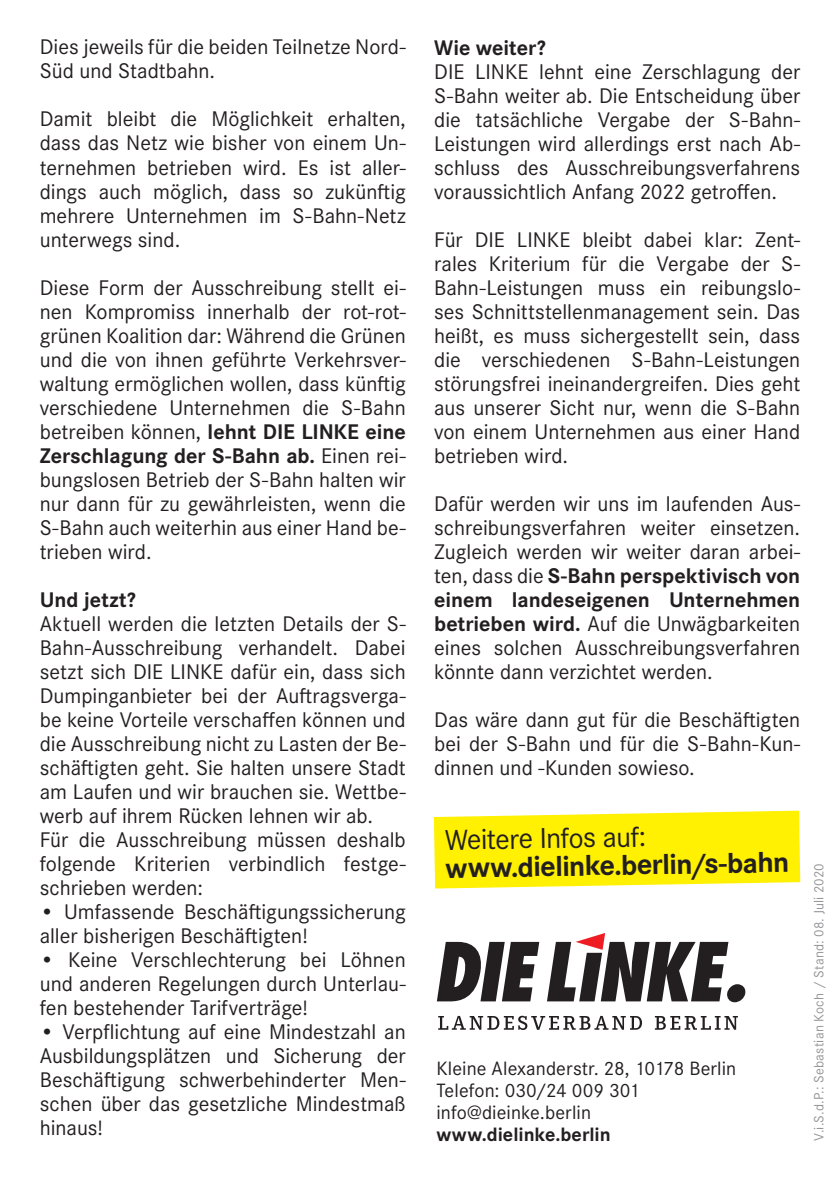
<style>
.page{position:relative;width:840px;height:1191px;background:#fff}
.page>*{position:absolute;margin:0;border:0;box-sizing:border-box;transform-origin:0 0}
.t1{font:700 29.8px "Corporate S";color:#231f20}
.t2{font:29.8px "Corporate S";color:#231f20}
.t3{font:22px/24px "Corporate S Pro";color:#231f20;text-align:justify}
.t4{font:700 22px "Corporate S Pro";color:#231f20}
.t5{font:20px/22px "Corporate S";letter-spacing:.005em;color:#231f20}
.t6{font:700 20px "Corporate S";color:#231f20}
.t7{font:14px "Corporate S";letter-spacing:.015em;color:#939598}
.s1{font-weight:700}
</style>
<div class="page">
<svg style="left:436px;top:933px;width:309px;height:69px"></svg>
<svg style="left:438px;top:1015px;width:203px;height:15px"></svg>
<svg style="left:654px;top:1016px;width:83px;height:13px"></svg>
<svg style="left:433px;top:810px;width:366px;height:78px"></svg>
<p class="t3" style="left:40px;top:34px;width:367px">Dies jeweils für die beiden Teilnetze Nord-<br>Süd und Stadtbahn.</p>
<p class="t3" style="left:40px;top:106px;width:367px">Damit bleibt die Möglichkeit erhalten, dass das Netz wie bisher von einem Un&shy;ternehmen betrieben wird. Es ist aller&shy;dings auch möglich, dass so zukünftig mehrere Unternehmen im S-Bahn-Netz unterwegs sind.</p>
<p class="t3" style="left:40px;top:274px;width:367px">Diese Form der Ausschreibung stellt ei&shy;nen Kompromiss innerhalb der rot-rot&shy;grünen Koalition dar: Während die Grünen und die von ihnen geführte Verkehrsver&shy;waltung ermöglichen wollen, dass künftig verschiedene Unternehmen die S-Bahn betreiben können, <span class="s1">lehnt DIE LINKE eine Zerschlagung der S-Bahn ab.</span> Einen rei&shy;bungslosen Betrieb der S-Bahn halten wir nur dann für zu gewährleisten, wenn die S-Bahn auch weiterhin aus einer Hand be&shy;trieben wird.</p>
<p class="t4" style="left:40px;top:582px;width:97px">Und jetzt?</p>
<p class="t3" style="left:40px;top:610px;width:367px;text-align:left">Aktuell werden die letzten Details der S-Bahn-Ausschreibung verhandelt. Dabei setzt sich DIE LINKE dafür ein, dass sich Dumpinganbieter bei der Auftragsverga&shy;be keine Vorteile verschaffen können und die Ausschreibung nicht zu Lasten der Be&shy;schäftigten geht. Sie halten unsere Stadt am Laufen und wir brauchen sie. Wettbe&shy;werb auf ihrem Rücken lehnen wir ab.<br>Für die Ausschreibung müssen deshalb folgende Kriterien verbindlich festge&shy;schrieben werden:</p>
<p class="t3" style="left:40px;top:898px;width:367px">• Umfassende Beschäftigungssicherung aller bisherigen Beschäftigten!</p>
<p class="t3" style="left:40px;top:946px;width:367px">• Keine Verschlechterung bei Löhnen und anderen Regelungen durch Unterlau&shy;fen bestehender Tarifverträge!</p>
<p class="t3" style="left:40px;top:1018px;width:367px">• Verpflichtung auf eine Mindestzahl an Ausbildungsplätzen und Sicherung der Beschäftigung schwerbehinderter Men&shy;schen über das gesetzliche Mindestmaß hinaus!</p>
<p class="t4" style="left:434px;top:30px;width:113px">Wie weiter?</p>
<p class="t3" style="left:434px;top:58px;width:367px">DIE LINKE lehnt eine Zerschlagung der S-Bahn weiter ab. Die Entscheidung über die tatsächliche Vergabe der S-Bahn-Leistungen wird allerdings erst nach Ab&shy;schluss des Ausschreibungsverfahrens voraussichtlich Anfang 2022 getroffen.</p>
<p class="t3" style="left:434px;top:226px;width:367px">Für DIE LINKE bleibt dabei klar: Zent&shy;rales Kriterium für die Vergabe der S-Bahn-Leistungen muss ein reibungslo&shy;ses Schnittstellenmanagement sein. Das heißt, es muss sichergestellt sein, dass die verschiedenen S-Bahn-Leistungen störungsfrei ineinandergreifen. Dies geht aus unserer Sicht nur, wenn die S-Bahn von einem Unternehmen aus einer Hand betrieben wird.</p>
<p class="t3" style="left:434px;top:490px;width:367px">Dafür werden wir uns im laufenden Aus&shy;schreibungsverfahren weiter einsetzen.<br>Zugleich werden wir weiter daran arbei&shy;ten, dass die <span class="s1">S-Bahn perspektivisch von einem landeseigenen Unternehmen betrieben wird.</span> Auf die Unwägbarkeiten eines solchen Ausschreibungsverfahren könnte dann verzichtet werden.</p>
<p class="t3" style="left:434px;top:706px;width:367px">Das wäre dann gut für die Beschäftigten bei der S-Bahn und für die S-Bahn-Kun&shy;dinnen und -Kunden sowieso.</p>
<h1 class="t2" style="left:444px;top:823px;width:203px;rotate:-1deg">Weitere Infos auf:</h1>
<h1 class="t1" style="left:445px;top:850px;width:345px;rotate:-1deg">www.dielinke.berlin/s-bahn</h1>
<p class="t5" style="left:436px;top:1057px;width:301px">Kleine Alexanderstr. 28, 10178 Berlin<br>Telefon: 030/24 009 301 info@dieinke.berlin</p>
<p class="t6" style="left:436px;top:1122px;width:176px">www.dielinke.berlin</p>
<p class="t7" style="left:810px;top:1140px;width:279px;rotate:-90deg">V.i.S.d.P.: Sebastian Koch / Stand: 08. Juli 2020</p>
</div>
